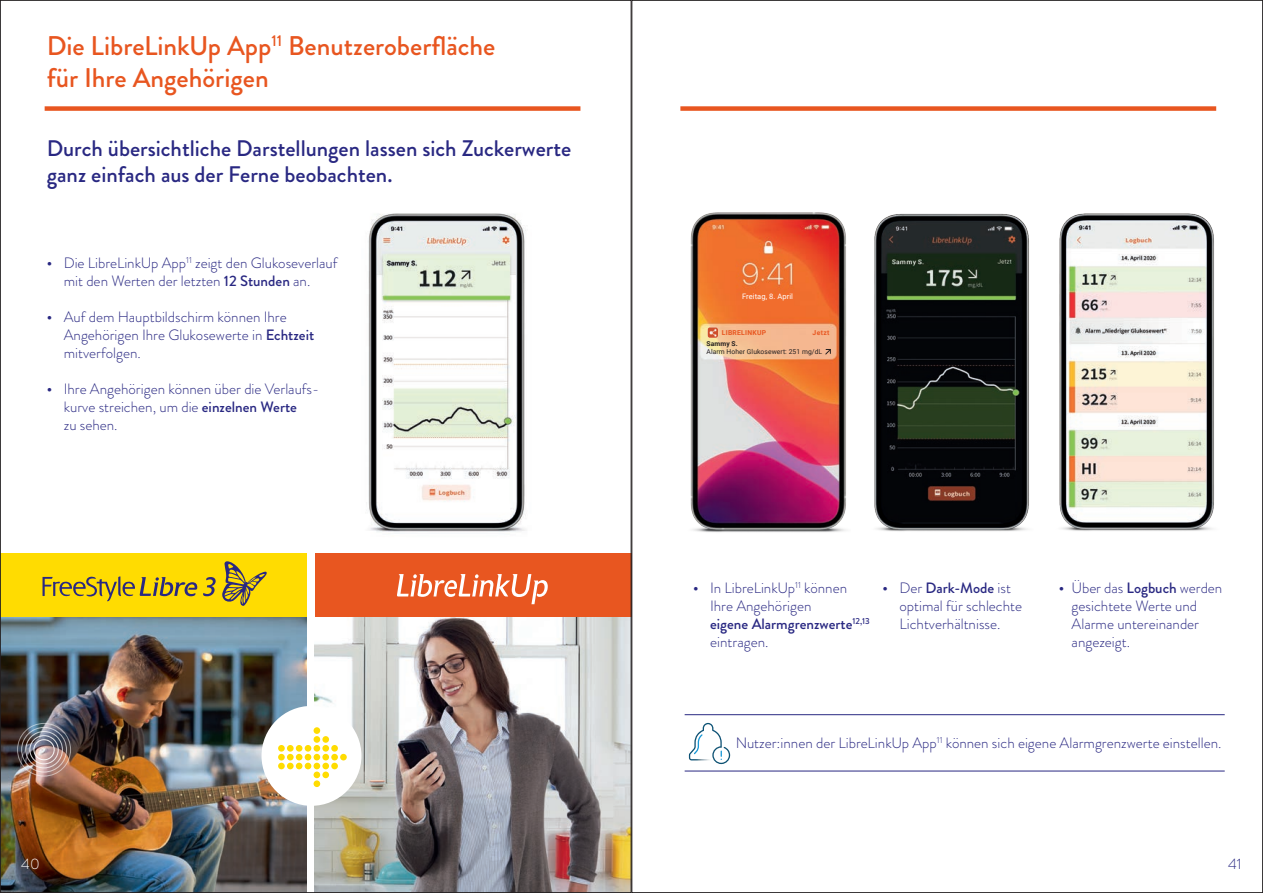
<style>
.page{position:relative;width:1263px;height:893px;background:#fff}
.page>*{position:absolute;margin:0;border:0;box-sizing:border-box;transform-origin:0 0}
.t1{font:500 27px/31.5px "Brandon Grotesque";color:#e85620}
.t2{font:500 22.5px/25.5px "Brandon Grotesque";color:#292882}
.t3{font:300 15px/18px "Brandon Grotesque";color:#292882}
.t4{font:300 15px "Brandon Grotesque";color:#fff}
.t5{font:7.5px "Roboto";letter-spacing:.01em;color:#fff}
.t6{font:6.75px "Roboto";letter-spacing:.01em;color:#231f20}
.t7{font:700 6.75px "Roboto";letter-spacing:.04em;color:#e85620}
.t8{font:700 6.75px "Roboto";letter-spacing:.01em;color:#231f20}
.s1{font-weight:500}
</style>
<div class="page">
<img style="left:2px;top:617px;width:304px;height:274px">
<img style="left:315px;top:617px;width:314px;height:274px">
<div style="left:680px;top:106px;width:536px;height:5px;background:#e85620"></div>
<div style="left:45px;top:106px;width:535px;height:5px;background:#e85620"></div>
<div style="left:261px;top:706px;width:100px;height:100px;background:#fff;border-radius:50%"></div>
<div style="left:314px;top:727px;width:6px;height:7px;background:#ffdc01;border-radius:50%"></div>
<div style="left:314px;top:736px;width:6px;height:7px;background:#ffdc01;border-radius:50%"></div>
<div style="left:322px;top:736px;width:7px;height:7px;background:#ffdc01;border-radius:50%"></div>
<div style="left:314px;top:745px;width:6px;height:7px;background:#ffdc01;border-radius:50%"></div>
<div style="left:322px;top:745px;width:7px;height:7px;background:#ffdc01;border-radius:50%"></div>
<div style="left:331px;top:745px;width:7px;height:7px;background:#ffdc01;border-radius:50%"></div>
<div style="left:305px;top:745px;width:6px;height:7px;background:#ffdc01;border-radius:50%"></div>
<div style="left:296px;top:745px;width:6px;height:7px;background:#ffdc01;border-radius:50%"></div>
<div style="left:287px;top:745px;width:7px;height:7px;background:#ffdc01;border-radius:50%"></div>
<div style="left:278px;top:745px;width:7px;height:7px;background:#ffdc01;border-radius:50%"></div>
<div style="left:322px;top:754px;width:7px;height:6px;background:#ffdc01;border-radius:50%"></div>
<div style="left:331px;top:754px;width:7px;height:6px;background:#ffdc01;border-radius:50%"></div>
<div style="left:340px;top:754px;width:7px;height:6px;background:#ffdc01;border-radius:50%"></div>
<div style="left:287px;top:754px;width:7px;height:6px;background:#ffdc01;border-radius:50%"></div>
<div style="left:278px;top:754px;width:7px;height:6px;background:#ffdc01;border-radius:50%"></div>
<div style="left:322px;top:763px;width:7px;height:6px;background:#ffdc01;border-radius:50%"></div>
<div style="left:331px;top:763px;width:7px;height:6px;background:#ffdc01;border-radius:50%"></div>
<svg style="left:296px;top:754px;width:24px;height:15px"></svg>
<div style="left:287px;top:763px;width:7px;height:6px;background:#ffdc01;border-radius:50%"></div>
<div style="left:278px;top:763px;width:7px;height:6px;background:#ffdc01;border-radius:50%"></div>
<div style="left:314px;top:771px;width:6px;height:7px;background:#ffdc01;border-radius:50%"></div>
<div style="left:322px;top:771px;width:7px;height:7px;background:#ffdc01;border-radius:50%"></div>
<div style="left:314px;top:780px;width:6px;height:7px;background:#ffdc01;border-radius:50%"></div>
<img style="left:17px;top:723px;width:54px;height:54px">
<img style="left:368px;top:213px;width:158px;height:319px">
<img style="left:874px;top:213px;width:155px;height:318px">
<img style="left:1059px;top:213px;width:155px;height:318px">
<div style="left:0;top:553px;width:306px;height:64px;background:#ffdc01"></div>
<div style="left:315px;top:553px;width:316px;height:64px;background:#e85620"></div>
<svg style="left:397px;top:574px;width:151px;height:30px"></svg>
<svg style="left:43px;top:561px;width:224px;height:45px"></svg>
<img style="left:690px;top:212px;width:156px;height:320px">
<svg style="left:825px;top:349px;width:6px;height:6px"></svg>
<svg style="left:708px;top:327px;width:10px;height:11px"></svg>
<hr style="left:685px;top:771px;width:540px;height:1px;background:#292882">
<hr style="left:685px;top:714px;width:540px;height:1px;background:#292882">
<img style="left:689px;top:723px;width:33px;height:37px">
<svg style="left:694px;top:734px;width:9px;height:20px"></svg>
<svg style="left:711px;top:746px;width:19px;height:18px"></svg>
<h1 class="t1" style="left:47px;top:30px;width:450px">Die LibreLinkUp App<sup>11</sup> Benutzeroberfläche für Ihre Angehörigen</h1>
<h2 class="t2" style="left:47px;top:136px;width:526px">Durch übersichtliche Darstellungen lassen sich Zuckerwerte ganz einfach aus der Ferne beobachten.</h2>
<p class="t3" style="left:64px;top:254px;width:275px;text-indent:-17px"><span class="s1">•</span> Die LibreLinkUp App<sup>11</sup> zeigt den Glukoseverlauf mit den Werten der letzten <span class="s1">12 Stunden</span> an.</p>
<p class="t3" style="left:64px;top:308px;width:252px;text-indent:-17px"><span class="s1">•</span> Auf dem Hauptbildschirm können Ihre<br>Angehörigen Ihre Glukosewerte in <span class="s1">Echtzeit </span>mitverfolgen.</p>
<p class="t3" style="left:64px;top:380px;width:257px;text-indent:-17px"><span class="s1">•</span> Ihre Angehörigen können über die Verlaufs&shy;kurve streichen, um die <span class="s1">einzelnen Werte<br></span>zu sehen.</p>
<p class="t4" style="left:21px;top:854px;width:20px">40</p>
<p class="t5" style="left:742px;top:292px;width:52px">Freitag, 8. April</p>
<p class="t7" style="left:813px;top:328px;width:18px">Jetzt</p>
<p class="t7" style="left:722px;top:328px;width:46px">LIBRELINKUP</p>
<p class="t8" style="left:707px;top:339px;width:33px">Sammy S.</p>
<p class="t6" style="left:707px;top:347px;width:117px">Alarm Hoher Glukosewert: 251 mg/dL</p>
<p class="t3" style="left:710px;top:579px;width:161px;text-indent:-17px"><span class="s1">•</span> In LibreLinkUp<sup>11</sup> können<br>Ihre Angehörigen<br><span class="s1">eigene Alarmgrenzwerte</span><sup>12,13 </sup>eintragen.</p>
<p class="t3" style="left:1071px;top:579px;width:152px;text-indent:-13px"><span class="s1">•</span> Über das <span class="s1">Logbuch</span> werden gesichtete Werte und<br>Alarme untereinander angezeigt.</p>
<p class="t3" style="left:899px;top:579px;width:124px;text-indent:-17px"><span class="s1">•</span> Der <span class="s1">Dark-Mode</span> ist optimal für schlechte<br>Lichtverhältnisse.</p>
<p class="t3" style="left:736px;top:734px;width:487px">Nutzer:innen der LibreLinkUp App<sup>11</sup> können sich eigene Alarmgrenzwerte einstellen.</p>
<p class="t3" style="left:1228px;top:855px;width:15px">41</p>
</div>
